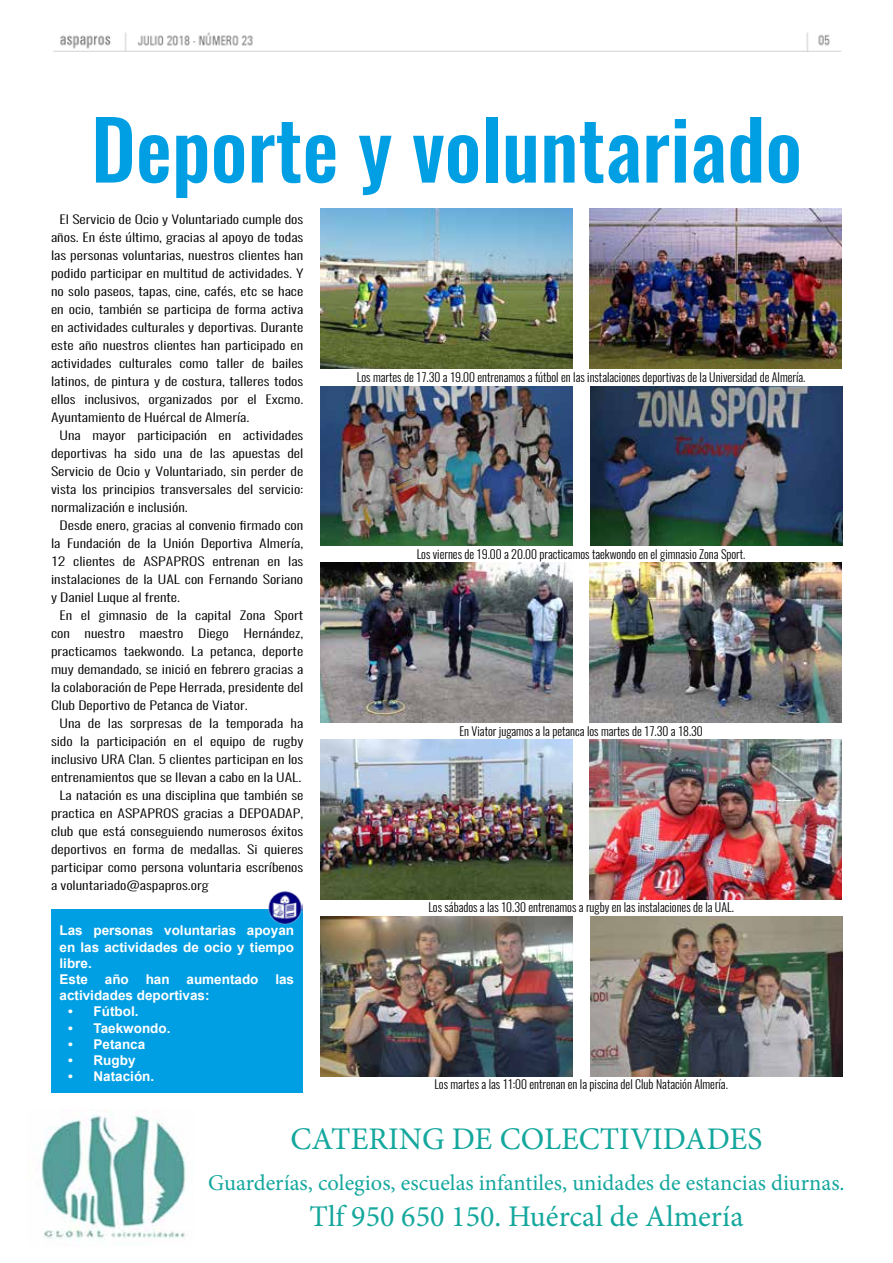
<style>
.page{position:relative;width:893px;height:1263px;background:#fff}
.page>*{position:absolute;margin:0;border:0;box-sizing:border-box;transform-origin:0 0}
.t1{font:500 81px "Oswald";color:#009fe3}
.t2{font:31.5px "Minion Pro";color:#14a79d}
.t3{font:30px "Minion Pro";color:#14a79d}
.t4{font:22.5px "Minion Pro";color:#14a79d}
.t5{font:700 13.5px/16.2px "Arial";color:#fff}
.t6{font:300 12px "Oswald";color:#000}
.t7{font:300 11.7px/18px "Oswald";color:#000;text-align:justify;scale:1.34 1}
</style>
<div class="page">
<img style="left:51px;top:32px;width:792px;height:1061px">
<img style="left:590px;top:209px;width:252px;height:160px">
<img style="left:590px;top:916px;width:252px;height:160px">
<img style="left:590px;top:563px;width:252px;height:159px">
<img style="left:590px;top:739px;width:252px;height:160px">
<img style="left:590px;top:386px;width:252px;height:160px">
<img style="left:320px;top:209px;width:253px;height:160px">
<img style="left:320px;top:916px;width:253px;height:160px">
<img style="left:320px;top:563px;width:253px;height:159px">
<img style="left:320px;top:739px;width:253px;height:160px">
<img style="left:320px;top:387px;width:253px;height:159px">
<div style="left:51px;top:909px;width:252px;height:183px;background:#009fe3"></div>
<img style="left:268px;top:891px;width:34px;height:34px">
<img style="left:41px;top:1113px;width:145px;height:127px">
<h1 class="t1" style="left:91px;top:93px;width:713px">Deporte y voluntariado</h1>
<p class="t7" style="left:51px;top:210px;width:190px;text-indent:8px">El Servicio de Ocio y Voluntariado cumple dos años. En éste último, gracias al apoyo de todas las personas voluntarias, nuestros clientes han podido participar en multitud de actividades. Y no solo paseos, tapas, cine, cafés, etc se hace en ocio, también se participa de forma activa en actividades culturales y deportivas. Durante este año nuestros clientes han participado en actividades culturales como taller de bailes latinos, de pintura y de costura, talleres todos ellos inclusivos, organizados por el Excmo.<br>Ayuntamiento de Huércal de Almería.</p>
<p class="t7" style="left:51px;top:426px;width:190px;text-indent:8px">Una mayor participación en actividades deportivas ha sido una de las apuestas del Servicio de Ocio y Voluntariado, sin perder de vista los principios transversales del servicio: normalización e inclusión.</p>
<p class="t7" style="left:51px;top:516px;width:190px;text-indent:8px">Desde enero, gracias al convenio firmado con la Fundación de la Unión Deportiva Almería, 12 clientes de ASPAPROS entrenan en las instalaciones de la UAL con Fernando Soriano y Daniel Luque al frente.</p>
<p class="t7" style="left:51px;top:606px;width:190px;text-indent:8px">En el gimnasio de la capital Zona Sport con nuestro</p>
<p class="t7" style="left:51px;top:624px;width:190px;text-indent:89px">maestro Diego Hernández, practicamos taekwondo. La petanca, deporte muy demandado, se inició en febrero gracias a la colaboración de Pepe Herrada, presidente del Club Deportivo de Petanca de Viator.</p>
<p class="t7" style="left:60px;top:714px;width:183px">Una de las sorpresas de la temporada ha</p>
<p class="t7" style="left:51px;top:732px;width:190px">sido la participación en el equipo de rugby</p>
<p class="t7" style="left:51px;top:750px;width:190px">inclusivo URA Clan. 5 clientes participan en los</p>
<p class="t7" style="left:51px;top:768px;width:188px">entrenamientos que se llevan a cabo en la UAL.</p>
<p class="t7" style="left:60px;top:786px;width:183px">La natación es una disciplina que también se</p>
<p class="t7" style="left:51px;top:804px;width:190px">practica en ASPAPROS gracias a DEPOADAP,</p>
<p class="t7" style="left:51px;top:822px;width:190px">club que está conseguiendo numerosos éxitos</p>
<p class="t7" style="left:51px;top:840px;width:190px">deportivos en forma de medallas. Si quieres</p>
<p class="t7" style="left:51px;top:858px;width:190px">participar como persona voluntaria escríbenos</p>
<p class="t7" style="left:51px;top:876px;width:119px">a voluntariado@aspapros.org</p>
<p class="t5" style="left:60px;top:923px;width:236px">Las personas voluntarias apoyan en las actividades de ocio y tiempo libre.<br>Este año han aumentado las actividades deportivas:</p>
<p class="t5" style="left:68px;top:1004px;width:72px">• Fútbol.</p>
<p class="t5" style="left:68px;top:1020px;width:104px">• Taekwondo.</p>
<p class="t5" style="left:68px;top:1036px;width:79px">• Petanca</p>
<p class="t5" style="left:68px;top:1052px;width:69px">• Rugby</p>
<p class="t5" style="left:68px;top:1069px;width:88px">• Natación.</p>
<p class="t6" style="left:357px;top:369px;width:450px">Los martes de 17.30 a 19.00 entrenamos a fútbol en las instalaciones deportivas de la Universidad de Almería.</p>
<p class="t6" style="left:417px;top:546px;width:330px">Los viernes de 19.00 a 20.00 practicamos taekwondo en el gimnasio Zona Sport.</p>
<p class="t6" style="left:459px;top:723px;width:245px">En Viator jugamos a la petanca los martes de 17.30 a 18.30</p>
<p class="t6" style="left:428px;top:899px;width:307px">Los sábados a las 10.30 entrenamos a rugby en las instalaciones de la UAL.</p>
<p class="t6" style="left:434px;top:1076px;width:295px">Los martes a las 11:00 entrenan en la piscina del Club Natación Almería.</p>
<h2 class="t2" style="left:291px;top:1118px;width:473px">CATERING DE COLECTIVIDADES</h2>
<h3 class="t4" style="left:208px;top:1167px;width:638px">Guarderías, colegios, escuelas infantiles, unidades de estancias diurnas.</h3>
<h3 class="t3" style="left:309px;top:1196px;width:436px">Tlf 950 650 150. Huércal de Almería</h3>
</div>
